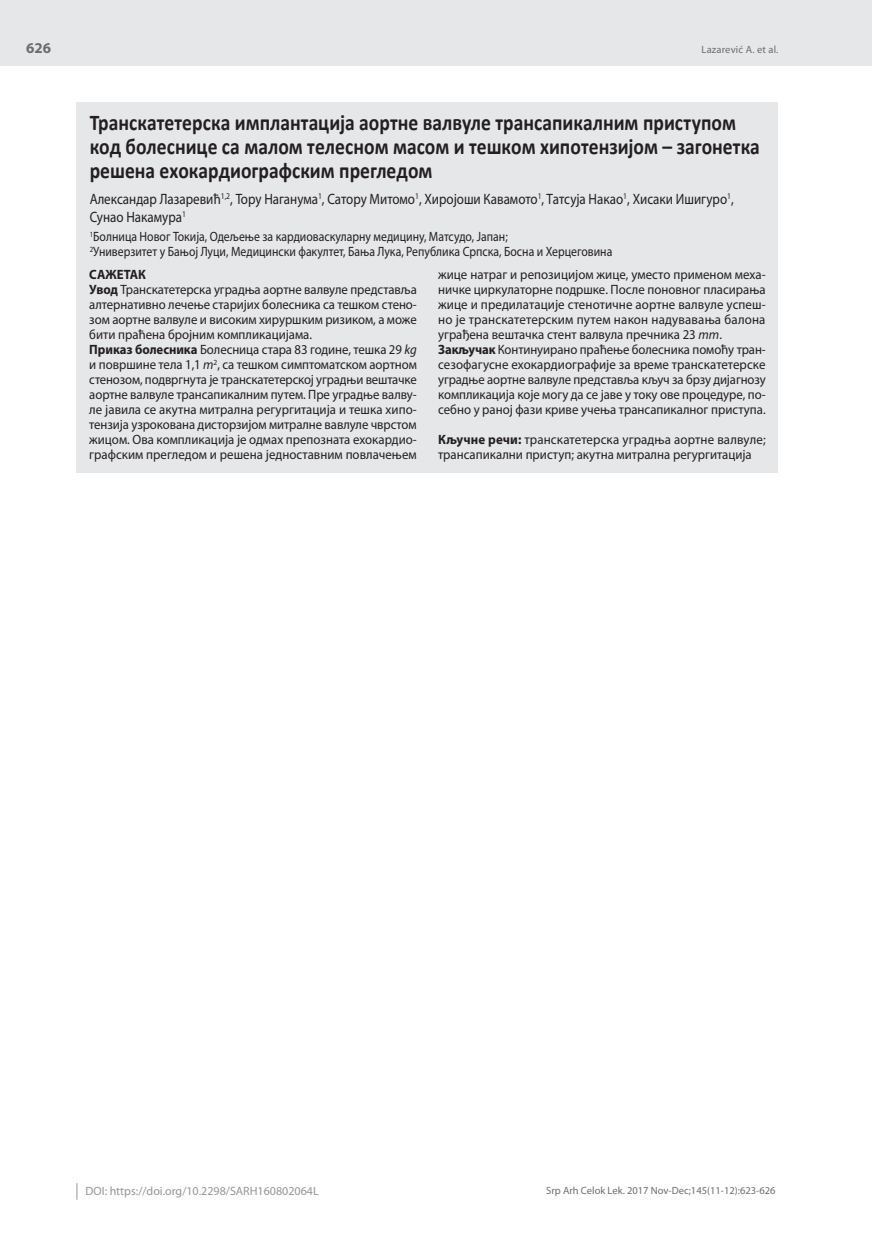
<style>
.page{position:relative;width:872px;height:1234px;background:#fff}
.page>*{position:absolute;margin:0;border:0;box-sizing:border-box;transform-origin:0 0}
.t1{font:700 22.5px/24px "Calibri";color:#231f20;scale:.87 1}
.t2{font:15px/18px "Myriad Pro";color:#231f20;scale:.87 1}
.t3{font:700 15px "Myriad Pro";color:#6c6d70}
.t4{font:13.5px/15px "Myriad Pro";color:#231f20;scale:.95 1}
.t5{font:13.5px/15px "Myriad Pro";color:#231f20;scale:.87 1}
.t6{font:13.5px/15px "Myriad Pro";color:#231f20;scale:.96 1}
.t7{font:12px "Myriad Pro";color:#939598}
.t8{font:10.5px "Myriad Pro";color:#6c6d70}
.s1{font-weight:700}
.s2{font-style:italic}
</style>
<div class="page">
<div style="left:0;top:0;width:872px;height:66px;background:#e6e7e9"></div>
<svg style="left:77px;top:1183px;width:1px;height:16px"></svg>
<hr style="left:871px;top:0;width:1px;height:66px;background:#939598">
<div style="left:77px;top:102px;width:701px;height:371px;background:#e6e7e9"></div>
<p class="t3" style="left:26px;top:38px;width:26px">626</p>
<p class="t8" style="left:701px;top:43px;width:78px">Lazarević A. et al.</p>
<h1 class="t1" style="left:90px;top:110px;width:772px">Tранскатетерска имплантација аортне валвуле трансапикалним приступом код болеснице са малом телесном масом и тешком хипотензијом – загонетка решена ехокардиографским прегледом</h1>
<p class="t2" style="left:90px;top:190px;width:742px">Aлександар Лазаревић<sup>1,2</sup>, Тору Наганума<sup>1</sup>, Сатору Митомо<sup>1</sup>, Хиројоши Кавамото<sup>1</sup>, Tатсуја Накао<sup>1</sup>, Хисаки Ишигуро<sup>1</sup>,<br>Сунао Накамура<sup>1</sup></p>
<p class="t5" style="left:90px;top:229px;width:602px"><sup>1</sup>Болница Новог Токија, Одељење за кардиоваскуларну медицину, Матсудо, Јапан;<br><sup>2</sup>Универзитет у Бањој Луци, Медицински факултет, Бања Лука, Република Српска, Босна и Херцеговина</p>
<p class="t4" style="left:89px;top:267px;width:346px"><span class="s1">САЖЕТАК<br>Увод</span> Транскатетерска уградња аортне валвуле представља алтернативно лечење старијих болесника са тешком стено&shy;зом аортне валвуле и високим хируршким ризиком, а може бити праћена бројним компликацијама.<br><span class="s1">Приказ болесника</span> Болесница стара 83 године, тешка 29 <span class="s2">kg </span>и површине тела 1,1 <span class="s2">m</span><sup>2</sup>, са тешком симптоматском аортном стенозом, подвргнута је транскатетерској уградњи вештачке аортне валвуле трансапикалним путем. Пре уградње валву&shy;ле јавила се акутна митрална регургитација и тешка хипо&shy;тензија узрокована дисторзијом митралне вавлуле чврстом жицом. Ова компликација је одмах препозната ехокардио&shy;графским прегледом и решена једноставним повлачењем</p>
<p class="t4" style="left:438px;top:267px;width:346px">жице натраг и репозицијом жице, уместо применом меха&shy;ничке циркулаторне подршке. После поновног пласирања жице и предилатације стенотичне аортне валвуле успеш&shy;но је транскатетерским путем након надувавања балона уграђена вештачка стент валвула пречника 23 <span class="s2">mm</span>.<br><span class="s1">Закључак</span> Континуирано праћење болесника помоћу тран&shy;сезофагусне ехокардиографије за време транскатетерске уградње аортне валвуле представља кључ за брзу дијагнозу компликација које могу да се јаве у току ове процедуре, по&shy;себно у раној фази криве учења трансапикалног приступа.</p>
<p class="t6" style="left:438px;top:432px;width:343px"><span class="s1">Кључне речи:</span> транскатетерска уградња аортне валвуле; трансапикални приступ; акутна митрална регургитација</p>
<p class="t7" style="left:86px;top:1183px;width:235px">DOI: https://doi.org/10.2298/SARH160802064L</p>
<p class="t8" style="left:546px;top:1184px;width:231px">Srp Arh Celok Lek. 2017 Nov-Dec;145(11-12):623-626</p>
</div>
